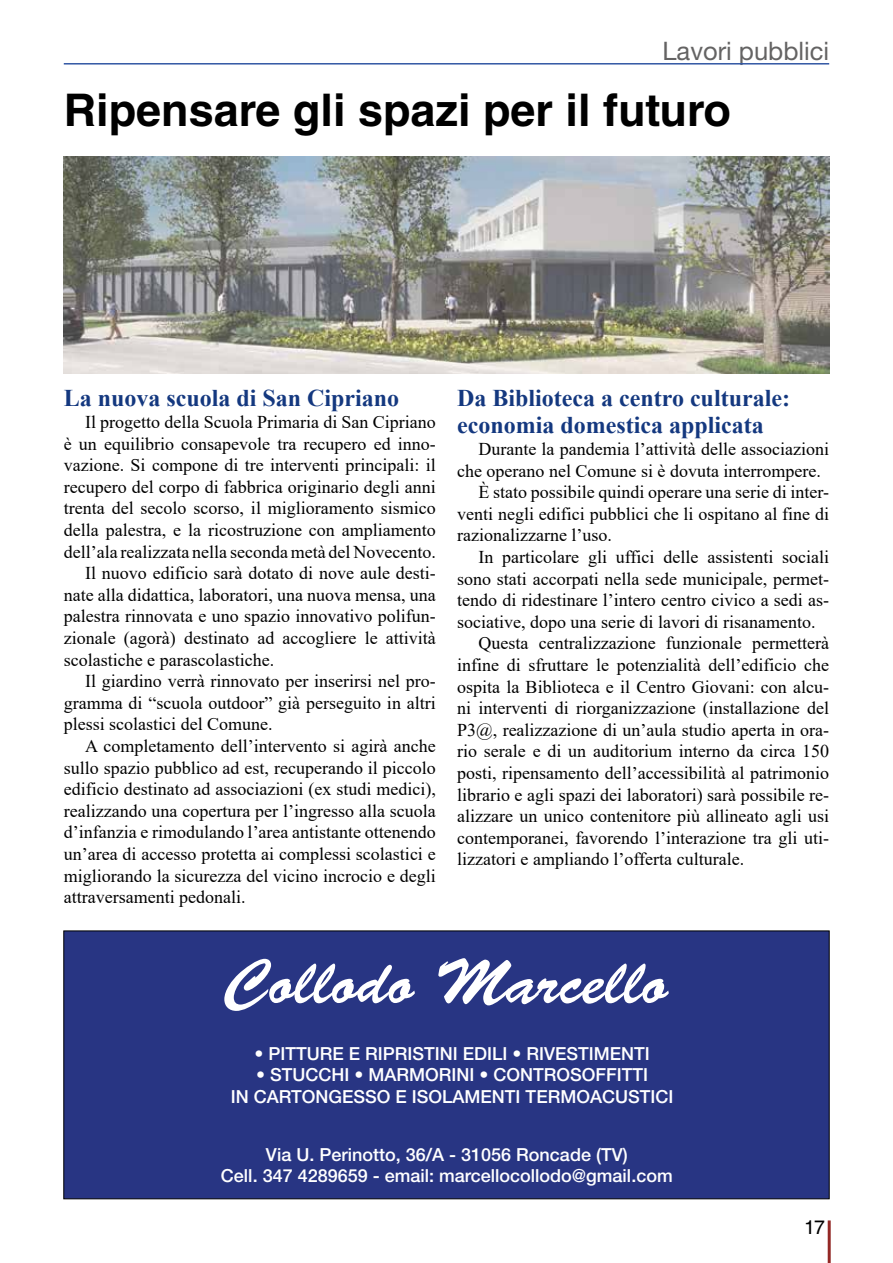
<style>
.page{position:relative;width:893px;height:1263px;background:#fff}
.page>*{position:absolute;margin:0;border:0;box-sizing:border-box;transform-origin:0 0}
.t1{font:63px "Brush Script Std";color:#fff}
.t2{font:700 45px "Helvetica LT Std";color:#000}
.t3{font:25.5px "Helvetica Neue LT Std";color:#646363}
.t4{font:700 24px/27px "Times New Roman";color:#14387f}
.t5{font:19.5px "Helvetica LT Std";color:#000}
.t6{font:18px "Times New Roman";color:#000}
.t7{font:500 18px/21.6px "Helvetica Neue LT Std";color:#fff;text-align:center}
</style>
<div class="page">
<hr style="left:828px;top:1220px;width:3px;height:43px;background:#932825">
<hr style="left:64px;top:63px;width:765px;height:2px;background:#3257a4">
<div style="left:63px;top:930px;width:767px;height:269px;background:#283583;border:1px solid #000"></div>
<img style="left:64px;top:156px;width:765px;height:217px">
<h3 class="t3" style="left:662px;top:35px;width:168px">Lavori pubblici</h3>
<h2 class="t2" style="left:64px;top:83px;width:669px">Ripensare gli spazi per il futuro</h2>
<h3 class="t4" style="left:64px;top:384px;width:337px">La nuova scuola di San Cipriano</h3>
<p class="t6" style="left:85px;top:409px;width:352px">Il progetto della Scuola Primaria di San Cipriano</p>
<p class="t6" style="left:64px;top:431px;width:374px">è un equilibrio consapevole tra recupero ed inno-</p>
<p class="t6" style="left:64px;top:452px;width:374px">vazione. Si compone di tre interventi principali: il</p>
<p class="t6" style="left:64px;top:474px;width:374px">recupero del corpo di fabbrica originario degli anni</p>
<p class="t6" style="left:64px;top:496px;width:374px">trenta del secolo scorso, il miglioramento sismico</p>
<p class="t6" style="left:64px;top:517px;width:374px">della palestra, e la ricostruzione con ampliamento</p>
<p class="t6" style="left:64px;top:539px;width:374px">dell’ala realizzata nella seconda metà del Novecento.</p>
<p class="t6" style="left:85px;top:560px;width:352px">Il nuovo edificio sarà dotato di nove aule desti-</p>
<p class="t6" style="left:64px;top:582px;width:374px">nate alla didattica, laboratori, una nuova mensa, una</p>
<p class="t6" style="left:64px;top:604px;width:374px">palestra rinnovata e uno spazio innovativo polifun-</p>
<p class="t6" style="left:64px;top:625px;width:374px">zionale (agorà) destinato ad accogliere le attività</p>
<p class="t6" style="left:64px;top:647px;width:212px">scolastiche e parascolastiche.</p>
<p class="t6" style="left:85px;top:668px;width:352px">Il giardino verrà rinnovato per inserirsi nel pro-</p>
<p class="t6" style="left:64px;top:690px;width:374px">gramma di “scuola outdoor” già perseguito in altri</p>
<p class="t6" style="left:64px;top:712px;width:210px">plessi scolastici del Comune.</p>
<p class="t6" style="left:85px;top:733px;width:352px">A completamento dell’intervento si agirà anche</p>
<p class="t6" style="left:64px;top:755px;width:374px">sullo spazio pubblico ad est, recuperando il piccolo</p>
<p class="t6" style="left:64px;top:776px;width:374px">edificio destinato ad associazioni (ex studi medici),</p>
<p class="t6" style="left:64px;top:798px;width:374px">realizzando una copertura per l’ingresso alla scuola</p>
<p class="t6" style="left:64px;top:820px;width:374px">d’infanzia e rimodulando l’area antistante ottenendo</p>
<p class="t6" style="left:64px;top:841px;width:374px">un’area di accesso protetta ai complessi scolastici e</p>
<p class="t6" style="left:64px;top:863px;width:374px">migliorando la sicurezza del vicino incrocio e degli</p>
<p class="t6" style="left:64px;top:884px;width:183px">attraversamenti pedonali.</p>
<h3 class="t4" style="left:457px;top:384px;width:334px">Da Biblioteca a centro culturale: economia domestica applicata</h3>
<p class="t6" style="left:478px;top:436px;width:352px">Durante la pandemia l’attività delle associazioni</p>
<p class="t6" style="left:457px;top:458px;width:365px">che operano nel Comune si è dovuta interrompere.</p>
<p class="t6" style="left:478px;top:479px;width:352px">È stato possibile quindi operare una serie di inter-</p>
<p class="t6" style="left:457px;top:501px;width:374px">venti negli edifici pubblici che li ospitano al fine di</p>
<p class="t6" style="left:457px;top:523px;width:156px">razionalizzarne l’uso.</p>
<p class="t6" style="left:478px;top:544px;width:352px">In particolare gli uffici delle assistenti sociali</p>
<p class="t6" style="left:457px;top:566px;width:374px">sono stati accorpati nella sede municipale, permet-</p>
<p class="t6" style="left:457px;top:587px;width:374px">tendo di ridestinare l’intero centro civico a sedi as-</p>
<p class="t6" style="left:457px;top:609px;width:360px">sociative, dopo una serie di lavori di risanamento.</p>
<p class="t6" style="left:478px;top:631px;width:352px">Questa centralizzazione funzionale permetterà</p>
<p class="t6" style="left:457px;top:652px;width:374px">infine di sfruttare le potenzialità dell’edificio che</p>
<p class="t6" style="left:457px;top:674px;width:374px">ospita la Biblioteca e il Centro Giovani: con alcu-</p>
<p class="t6" style="left:457px;top:695px;width:374px">ni interventi di riorganizzazione (installazione del</p>
<p class="t6" style="left:457px;top:717px;width:374px">P3@, realizzazione di un’aula studio aperta in ora-</p>
<p class="t6" style="left:457px;top:739px;width:374px">rio serale e di un auditorium interno da circa 150</p>
<p class="t6" style="left:457px;top:760px;width:374px">posti, ripensamento dell’accessibilità al patrimonio</p>
<p class="t6" style="left:457px;top:782px;width:374px">librario e agli spazi dei laboratori) sarà possibile re-</p>
<p class="t6" style="left:457px;top:803px;width:374px">alizzare un unico contenitore più allineato agli usi</p>
<p class="t6" style="left:457px;top:825px;width:374px">contemporanei, favorendo l’interazione tra gli uti-</p>
<p class="t6" style="left:457px;top:847px;width:289px">lizzatori e ampliando l’offerta culturale.</p>
<h1 class="t1" style="left:225px;top:947px;width:445px">Collodo Marcello</h1>
<p class="t7" style="left:254px;top:1042px;width:397px">• PITTURE E RIPRISTINI EDILI • RIVESTIMENTI</p>
<p class="t7" style="left:231px;top:1064px;width:444px">• STUCCHI • MARMORINI • CONTROSOFFITTI<br>IN CARTONGESSO E ISOLAMENTI TERMOACUSTICI</p>
<p class="t7" style="left:221px;top:1143px;width:453px">Via U. Perinotto, 36/A - 31056 Roncade (TV)<br>Cell. 347 4289659 - email: marcellocollodo@gmail.com</p>
<p class="t5" style="left:804px;top:1216px;width:22px">17</p>
</div>
